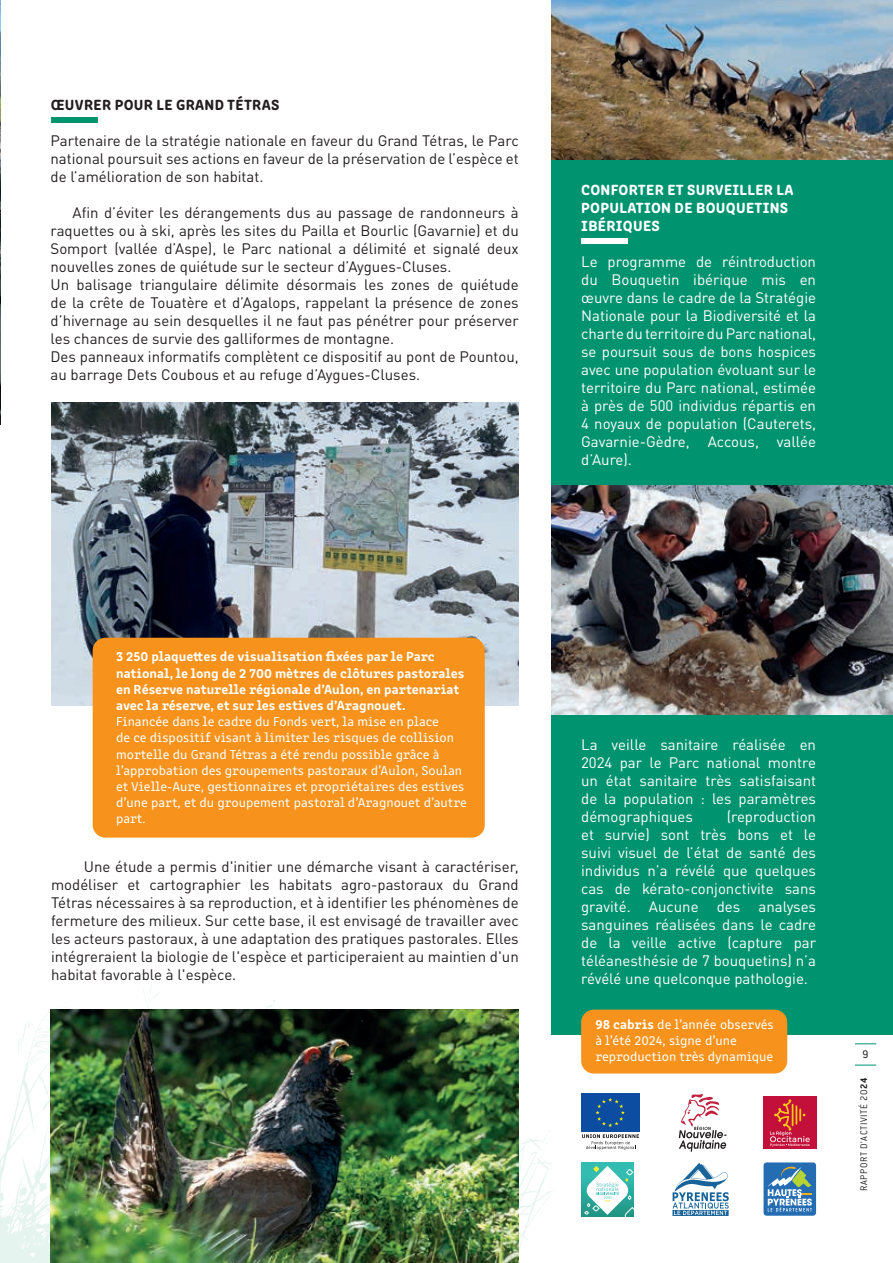
<style>
.page{position:relative;width:893px;height:1263px;background:#fff}
.page>*{position:absolute;margin:0;border:0;box-sizing:border-box;transform-origin:0 0}
.t1{font:15px/18px "DIN Pro";color:#231f20;text-align:justify}
.t2{font:15px/18px "DIN Pro";color:#fff;text-align:justify}
.t3{font:15px/18px "Clone Rounded Eb";letter-spacing:.02em;color:#fff}
.t4{font:15px "Clone Rounded Eb";letter-spacing:.02em;color:#231f20}
.t5{font:13.5px/16.2px "Clone Rounded";color:#fff}
.t6{font:700 13.5px/16.2px "Clone Rounded";color:#fff}
.t7{font:12px "Conduit ITC";color:#231f20}
.t8{font:300 10.5px "Conduire";letter-spacing:.06em;color:#231f20}
.s1{font-weight:700}
</style>
<div class="page">
<svg style="left:519px;top:1130px;width:35px;height:120px"></svg>
<svg style="left:1px;top:985px;width:274px;height:278px"></svg>
<div style="left:551px;top:0;width:342px;height:1034px;background:#009370"></div>
<img style="left:551px;top:0;width:342px;height:160px">
<img style="left:0;top:897px;width:1px;height:366px">
<img style="left:51px;top:1009px;width:468px;height:254px">
<svg style="left:855px;top:1043px;width:21px;height:1px"></svg>
<svg style="left:855px;top:1065px;width:21px;height:1px"></svg>
<div style="left:51px;top:117px;width:47px;height:6px;background:#009370"></div>
<img style="left:51px;top:402px;width:468px;height:304px">
<div style="left:581px;top:238px;width:47px;height:6px;background:#fff"></div>
<img style="left:551px;top:486px;width:342px;height:229px">
<img style="left:0;top:0;width:1px;height:424px">
<div style="left:93px;top:638px;width:392px;height:200px;background:#f7931d;border-radius:13px"></div>
<div style="left:581px;top:1009px;width:206px;height:64px;background:#f7931d;border-radius:13px"></div>
<div style="left:581px;top:1163px;width:53px;height:54px;background:linear-gradient(to bottom,#35c4bb,#229586)"></div>
<svg style="left:585px;top:1166px;width:49px;height:51px"></svg>
<div style="left:581px;top:1093px;width:58px;height:39px;background:#0d4da1"></div>
<svg style="left:596px;top:1098px;width:29px;height:29px"></svg>
<svg style="left:582px;top:1134px;width:57px;height:16px"></svg>
<svg style="left:679px;top:1094px;width:48px;height:57px"></svg>
<div style="left:763px;top:1096px;width:53px;height:53px;background:#c3103a"></div>
<svg style="left:770px;top:1099px;width:40px;height:47px"></svg>
<svg style="left:672px;top:1163px;width:57px;height:53px"></svg>
<div style="left:763px;top:1162px;width:53px;height:54px;background:#246db2;border-radius:3px"></div>
<svg style="left:768px;top:1166px;width:44px;height:45px"></svg>
<p class="t4" style="left:51px;top:92px;width:230px">ŒUVRER POUR LE GRAND TÉTRAS</p>
<p class="t1" style="left:51px;top:130px;width:470px">Partenaire de la stratégie nationale en faveur du Grand Tétras, le Parc national poursuit ses actions en faveur de la préservation de l’espèce et de l’amélioration de son habitat.</p>
<p class="t1" style="left:51px;top:202px;width:470px;text-indent:22px">Afin d’éviter les dérangements dus au passage de randonneurs à raquettes ou à ski, après les sites du Pailla et Bourlic (Gavarnie) et du Somport (vallée d’Aspe), le Parc national a délimité et signalé deux nouvelles zones de quiétude sur le secteur d’Aygues-Cluses.</p>
<p class="t1" style="left:51px;top:274px;width:470px">Un balisage triangulaire délimite désormais les zones de quiétude de la crête de Touatère et d’Agalops, rappelant la présence de zones d’hivernage au sein desquelles il ne faut pas pénétrer pour préserver les chances de survie des galliformes de montagne.</p>
<p class="t1" style="left:51px;top:346px;width:470px">Des panneaux informatifs complètent ce dispositif au pont de Pountou, au barrage Dets Coubous et au refuge d’Aygues-Cluses.</p>
<p class="t3" style="left:581px;top:179px;width:214px">CONFORTER ET SURVEILLER LA<br>POPULATION DE BOUQUETINS<br>IBÉRIQUES</p>
<p class="t2" style="left:581px;top:251px;width:236px">Le programme de réintroduction du Bouquetin ibérique mis en œuvre dans le cadre de la Stratégie Nationale pour la Biodiversité et la charte du territoire du Parc national, se poursuit sous de bons hospices avec une population évoluant sur le territoire du Parc national, estimée à près de 500 individus répartis en 4 noyaux de population (Cauterets, Gavarnie-Gèdre, Accous, vallée d’Aure).</p>
<p class="t6" style="left:116px;top:647px;width:350px">3 250 plaquettes de visualisation fixées par le Parc national, le long de 2 700 mètres de clôtures pastorales en Réserve naturelle régionale d’Aulon, en partenariat avec la réserve, et sur les estives d’Aragnouet.</p>
<p class="t5" style="left:116px;top:713px;width:352px">Financée dans le cadre du Fonds vert, la mise en place<br>de ce dispositif visant à limiter les risques de collision mortelle du Grand Tétras a été rendu possible grâce à l’approbation des groupements pastoraux d’Aulon, Soulan et Vielle-Aure, gestionnaires et propriétaires des estives d’une part, et du groupement pastoral d’Aragnouet d’autre part.</p>
<p class="t1" style="left:51px;top:856px;width:469px;text-indent:33px">Une étude a permis d'initier une démarche visant à caractériser, modéliser et cartographier les habitats agro-pastoraux du Grand Tétras nécessaires à sa reproduction, et à identifier les phénomènes de fermeture des milieux. Sur cette base, il est envisagé de travailler avec les acteurs pastoraux, à une adaptation des pratiques pastorales. Elles intégreraient la biologie de l'espèce et participeraient au maintien d'un habitat favorable à l'espèce.</p>
<p class="t2" style="left:581px;top:734px;width:236px">La veille sanitaire réalisée en 2024 par le Parc national montre un état sanitaire très satisfaisant de la population : les paramètres démographiques</p>
<p class="t2" style="left:581px;top:806px;width:236px;text-indent:146px">(reproduction et survie) sont très bons et le suivi visuel de l’état de santé des individus n’a révélé que quelques cas de kérato-conjonctivite sans gravité. Aucune des analyses sanguines réalisées dans le cadre de la veille active (capture par téléanesthésie de 7 bouquetins) n’a révélé une quelconque pathologie.</p>
<p class="t5" style="left:595px;top:1015px;width:180px"><span class="s1">98 cabris</span> de l’année observés à l’été 2024, signe d’une reproduction très dynamique</p>
<p class="t7" style="left:863px;top:1047px;width:8px">9</p>
<p class="t8" style="left:858px;top:1191px;width:115px;rotate:-90deg">RAPPORT D'ACTIVITÉ 20<span class="s1">24</span></p>
</div>
